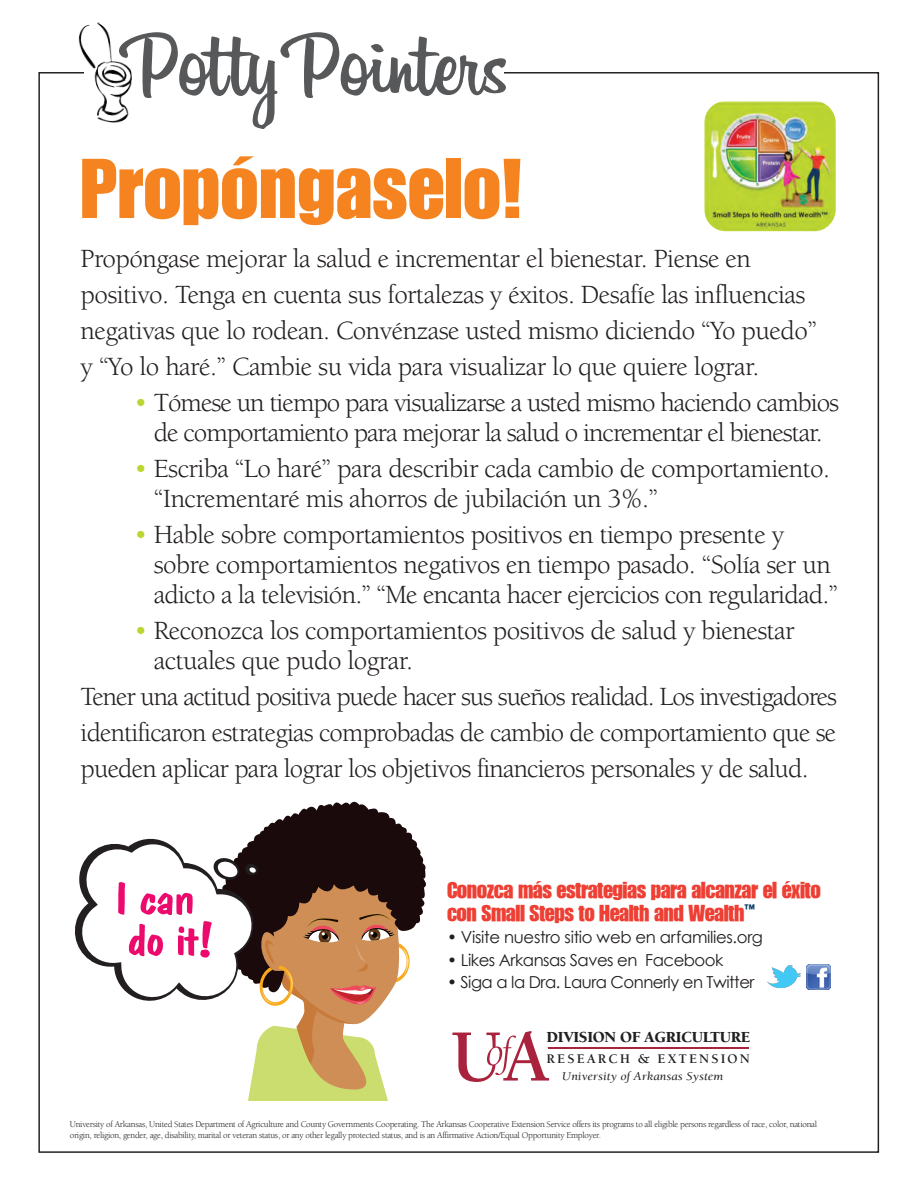
<style>
.page{position:relative;width:918px;height:1188px;background:#fff}
.page>*{position:absolute;margin:0;border:0;box-sizing:border-box;transform-origin:0 0}
.t1{font:92.4px "Billabong";color:#57585a}
.t2{font:82.95px "GENUINE";color:#f58420}
.t3{font:43.8px/40.8px "Dom Casual ATT";color:#ec0a6c;scale:1.27 1}
.t4{font:27px/36px "Berkeley";letter-spacing:-.02em;color:#231f20}
.t5{font:27px/30px "Berkeley";letter-spacing:-.04em;color:#231f20;text-align:center}
.t6{font:22.5px/22.5px "GENUINE";letter-spacing:-.02em;color:#ee3f34}
.t7{font:16.5px "Century Gothic";letter-spacing:-.03em;color:#231f20}
.t8{font:900 15.75px "Berkeley";letter-spacing:-.02em;color:#211e1e}
.t9{font:700 13.5px "Berkeley";letter-spacing:.155em;color:#211e1e}
.t10{font:italic 12.15px "Berkeley";color:#231f20;scale:1.09 1}
.t11{font:9px/10.5px "Berkeley";letter-spacing:-.03em;color:#231f20}
.s1{color:#bcd531}
</style>
<div class="page">
<hr style="left:548px;top:1047px;width:201px;height:1px;background:#a9233d">
<img style="left:65px;top:22px;width:67px;height:101px">
<img style="left:704px;top:101px;width:132px;height:130px">
<svg style="left:74px;top:801px;width:352px;height:299px"></svg>
<img style="left:807px;top:965px;width:24px;height:24px">
<img style="left:767px;top:965px;width:40px;height:24px">
<svg style="left:452px;top:1031px;width:97px;height:51px"></svg>
<h1 class="t1" style="left:128px;top:7px;width:381px">Potty Pointers</h1>
<h1 class="t2" style="left:80px;top:137px;width:444px">Propóngaselo!</h1>
<p class="t4" style="left:81px;top:241px;width:738px">Propóngase mejorar la salud e incrementar el bienestar. Piense en positivo. Tenga en cuenta sus fortalezas y éxitos. Desafíe las influencias negativas que lo rodean. Convénzase usted mismo diciendo “Yo puedo” y “Yo lo haré.” Cambie su vida para visualizar lo que quiere lograr.</p>
<p class="t5" style="left:134px;top:388px;width:706px"><span class="s1">•</span> Tómese un tiempo para visualizarse a usted mismo haciendo cambios de comportamiento para mejorar la salud o incrementar el bienestar.</p>
<p class="t4" style="left:154px;top:454px;width:678px;line-height:30px;text-indent:-20px"><span class="s1">•</span> Escriba “Lo haré” para describir cada cambio de comportamiento. “Incrementaré mis ahorros de jubilación un 3%.”</p>
<p class="t4" style="left:154px;top:520px;width:686px;line-height:30px;text-indent:-20px"><span class="s1">•</span> Hable sobre comportamientos positivos en tiempo presente y sobre comportamientos negativos en tiempo pasado. “Solía ser un adicto a la televisión.” “Me encanta hacer ejercicios con regularidad.”</p>
<p class="t4" style="left:154px;top:616px;width:642px;line-height:30px;text-indent:-20px"><span class="s1">•</span> Reconozca los comportamientos positivos de salud y bienestar actuales que pudo lograr.</p>
<p class="t5" style="left:81px;top:682px;width:758px">Tener una actitud positiva puede hacer sus sueños realidad. Los investigadores</p>
<p class="t4" style="left:81px;top:715px;width:757px">identificaron estrategias comprobadas de cambio de comportamiento que se pueden aplicar para lograr los objetivos financieros personales y de salud.</p>
<p class="t3" style="left:116px;top:878px;width:78px">I can do it!</p>
<p class="t6" style="left:447px;top:879px;width:375px">Conozca más estrategias para alcanzar el éxito con Small Steps to Health and Wealth<sup>™</sup></p>
<p class="t7" style="left:447px;top:927px;width:318px">• Visite nuestro sitio web en arfamilies.org</p>
<p class="t7" style="left:447px;top:950px;width:278px">• Likes Arkansas Saves en Facebook</p>
<p class="t7" style="left:447px;top:972px;width:309px">• Siga a la Dra. Laura Connerly en Twitter</p>
<p class="t8" style="left:547px;top:1028px;width:205px">DIVISION OF AGRICULTURE</p>
<h5 class="t9" style="left:547px;top:1051px;width:205px">RESEARCH &amp; EXTENSION</h5>
<p class="t10" style="left:562px;top:1070px;width:149px">University of Arkansas System</p>
<p class="t11" style="left:70px;top:1120px;width:749px">University of Arkansas, United States Department of Agriculture and County Governments Cooperating. The Arkansas Cooperative Extension Service offers its programs to all eligible persons regardless of race, color, national origin, religion, gender, age, disability, marital or veteran status, or any other legally protected status, and is an Affirmative Action/Equal Opportunity Employer.</p>
</div>
